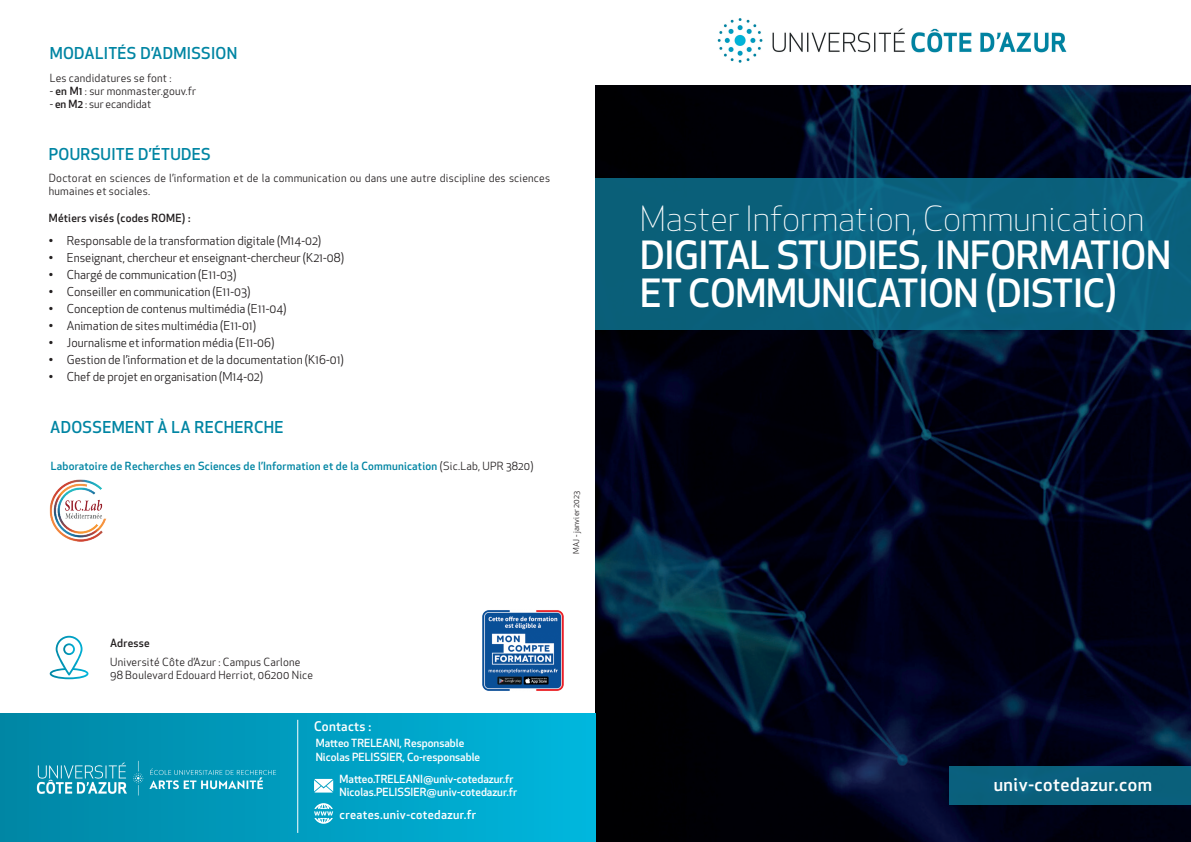
<style>
.page{position:relative;width:1191px;height:842px;background:#fff}
.page>*{position:absolute;margin:0;border:0;box-sizing:border-box;transform-origin:0 0}
.t1{font:500 38px/38px "Apex New";letter-spacing:-.01em;color:#fff}
.t2{font:300 34px "Apex New";color:#fff}
.t3{font:500 18px "Apex New";letter-spacing:.03em;color:#fff}
.t4{font:500 16px "Apex New";letter-spacing:.02em;color:#0085a3}
.t5{font:500 13px "Apex New";letter-spacing:.02em;color:#fff}
.t6{font:12px "Apex New";color:#231f20}
.t7{font:500 12px "Apex New";letter-spacing:.03em;color:#fff}
.t8{font:11px/13.2px "Apex New";letter-spacing:.02em;color:#231f20}
.t9{font:500 11px/13.2px "Apex New";color:#fff}
.t10{font:500 11px "Apex New";letter-spacing:.02em;color:#0085a3}
.t11{font:500 11px "Apex New";letter-spacing:.02em;color:#231f20}
.t12{font:11px "Apex New";color:#231f20}
.t13{font:8px "Apex New";letter-spacing:.02em;color:#231f20}
.s1{font-weight:500}
.s2{font-weight:400;color:#231f20}
</style>
<div class="page">
<img style="left:595px;top:85px;width:596px;height:757px">
<svg style="left:50px;top:636px;width:38px;height:43px"></svg>
<div style="left:949px;top:766px;width:242px;height:39px;background:#0a607c"></div>
<div style="left:595px;top:179px;width:596px;height:151px;background:#0a607b"></div>
<img style="left:717px;top:18px;width:350px;height:45px">
<div style="left:0;top:713px;width:595px;height:129px;background:linear-gradient(to right,#0085a4,#00b6dd)"></div>
<svg style="left:314px;top:779px;width:19px;height:13px"></svg>
<svg style="left:314px;top:803px;width:19px;height:21px"></svg>
<img style="left:482px;top:610px;width:82px;height:81px">
<hr style="left:297px;top:720px;width:1px;height:113px;background:#fff">
<img style="left:30px;top:754px;width:253px;height:50px">
<img style="left:49px;top:480px;width:58px;height:62px">
<h3 class="t4" style="left:50px;top:42px;width:189px">MODALITÉS D’ADMISSION</h3>
<p class="t8" style="left:50px;top:71px;width:123px">Les candidatures se font :</p>
<p class="t8" style="left:50px;top:84px;width:148px">- <span class="s1">en M1</span> : sur monmaster.gouv.fr</p>
<p class="t12" style="left:50px;top:97px;width:103px">- <span class="s1">en M2</span> : sur ecandidat</p>
<h3 class="t4" style="left:49px;top:144px;width:163px">POURSUITE D’ÉTUDES</h3>
<p class="t8" style="left:49px;top:172px;width:503px">Doctorat en sciences de l’information et de la communication ou dans une autre discipline des sciences humaines et sociales.</p>
<p class="t11" style="left:49px;top:210px;width:143px">Métiers visés (codes ROME) :</p>
<p class="t6" style="left:49px;top:233px;width:274px">• Responsable de la transformation digitale (M14-02)</p>
<p class="t6" style="left:49px;top:250px;width:297px">• Enseignant, chercheur et enseignant-chercheur (K21-08)</p>
<p class="t6" style="left:49px;top:267px;width:189px">• Chargé de communication (E11-03)</p>
<p class="t6" style="left:49px;top:284px;width:203px">• Conseiller en communication (E11-03)</p>
<p class="t6" style="left:49px;top:301px;width:239px">• Conception de contenus multimédia (E11-04)</p>
<p class="t6" style="left:49px;top:318px;width:209px">• Animation de sites multimédia (E11-01)</p>
<p class="t6" style="left:49px;top:335px;width:227px">• Journalisme et information média (E11-06)</p>
<p class="t6" style="left:49px;top:352px;width:297px">• Gestion de l’information et de la documentation (K16-01)</p>
<p class="t6" style="left:49px;top:369px;width:216px">• Chef de projet en organisation (M14-02)</p>
<h3 class="t4" style="left:50px;top:416px;width:235px">ADOSSEMENT À LA RECHERCHE</h3>
<p class="t10" style="left:51px;top:458px;width:484px">Laboratoire de Recherches en Sciences de l’Information et de la Communication <span class="s2">(Sic.Lab, UPR 3820)</span></p>
<p class="t13" style="left:571px;top:554px;width:65px;rotate:-90deg">MAJ - janvier 2023</p>
<p class="t11" style="left:110px;top:635px;width:41px">Adresse</p>
<p class="t8" style="left:110px;top:655px;width:204px">Université Côte d’Azur : Campus Carlone<br>98 Boulevard Edouard Herriot, 06200 Nice</p>
<p class="t5" style="left:314px;top:718px;width:59px">Contacts :</p>
<p class="t9" style="left:316px;top:736px;width:166px">Matteo TRELEANI, Responsable<br>Nicolas PELISSIER, Co-responsable</p>
<p class="t9" style="left:339px;top:772px;width:179px">Matteo.TRELEANI@univ-cotedazur.fr<br>Nicolas.PELISSIER@univ-cotedazur.fr</p>
<p class="t7" style="left:339px;top:807px;width:138px">creates.univ-cotedazur.fr</p>
<h2 class="t2" style="left:640px;top:198px;width:506px">Master Information, Communication</h2>
<h1 class="t1" style="left:640px;top:236px;width:532px">DIGITAL STUDIES, INFORMATION<br>ET COMMUNICATION (DISTIC)</h1>
<h3 class="t3" style="left:993px;top:773px;width:160px">univ-cotedazur.com</h3>
</div>
